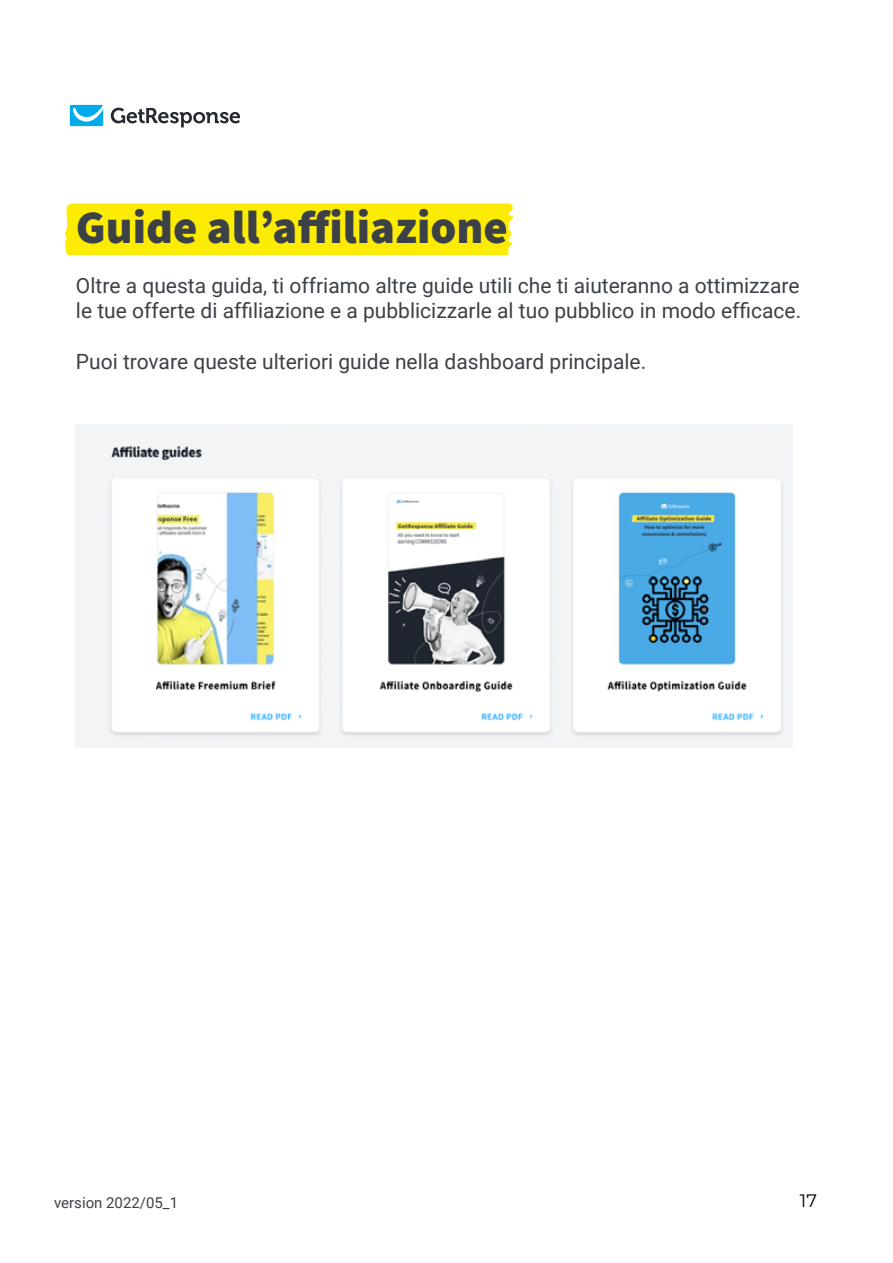
<style>
.page{position:relative;width:893px;height:1263px;background:#fff}
.page>*{position:absolute;margin:0;border:0;box-sizing:border-box;transform-origin:0 0}
.t1{font:900 46.5px "Source Sans Pro";color:#3c4147}
.t2{font:21px/25.5px "Roboto";color:#3c4147}
.t3{font:18px "Montserrat";color:#000}
.t4{font:15px "Roboto";color:#3c4147}
</style>
<div class="page">
<svg style="left:111px;top:108px;width:129px;height:19px"></svg>
<svg style="left:70px;top:105px;width:34px;height:21px"></svg>
<div style="left:65px;top:203px;width:449px;height:52px;background:#fceb03"></div>
<img style="left:76px;top:424px;width:717px;height:323px">
<h1 class="t1" style="left:76px;top:195px;width:434px">Guide all’affiliazione</h1>
<p class="t2" style="left:76px;top:272px;width:727px">Oltre a questa guida, ti offriamo altre guide utili che ti aiuteranno a ottimizzare le tue offerte di affiliazione e a pubblicizzarle al tuo pubblico in modo efficace.</p>
<p class="t2" style="left:76px;top:348px;width:572px">Puoi trovare queste ulteriori guide nella dashboard principale.</p>
<p class="t4" style="left:54px;top:1192px;width:126px">version 2022/05_1</p>
<p class="t3" style="left:800px;top:1188px;width:19px">17</p>
</div>
